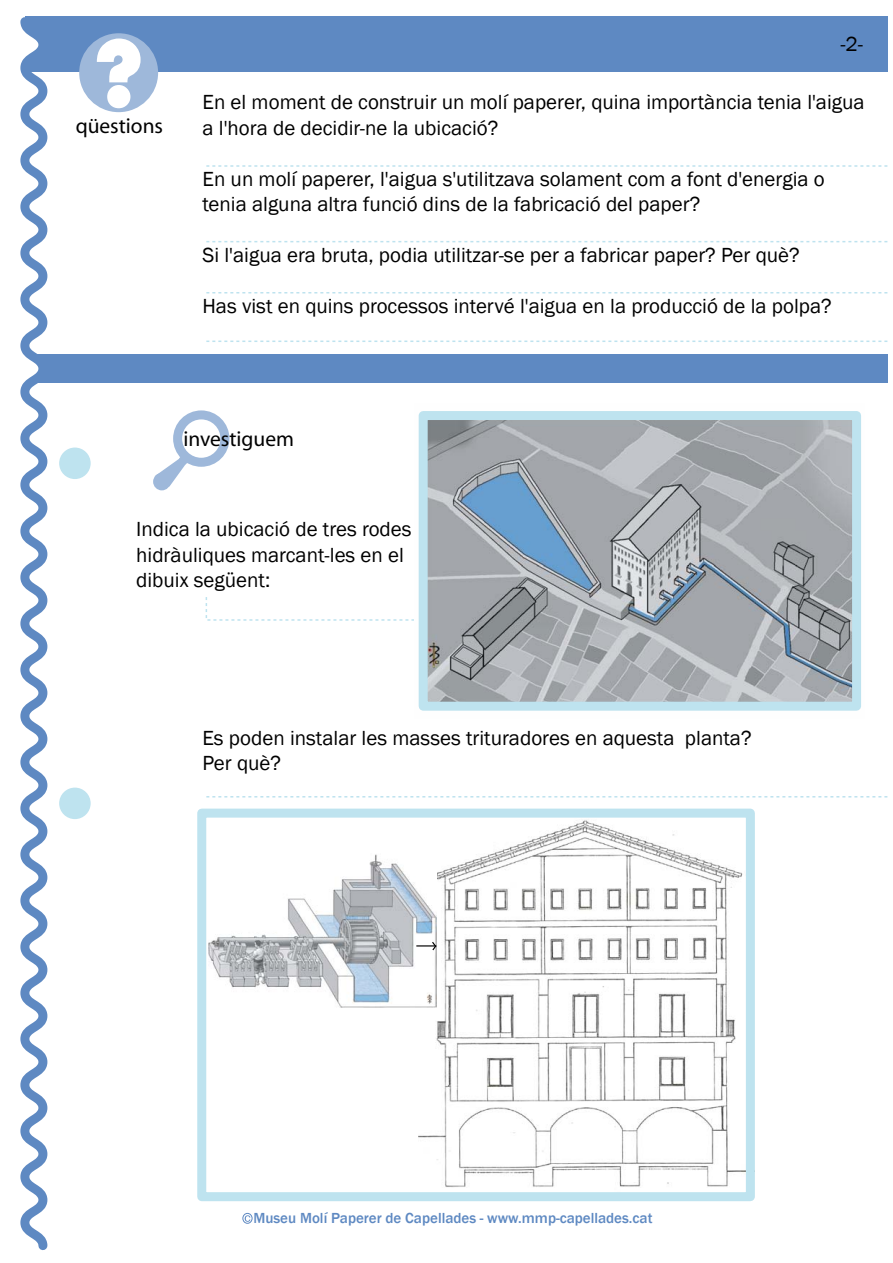
<style>
.page{position:relative;width:893px;height:1263px;background:#fff}
.page>*{position:absolute;margin:0;border:0;box-sizing:border-box;transform-origin:0 0}
.t1{font:21.45px "Myriad";color:#000}
.t2{font:21px/25.5px "Franklin Gothic";color:#000}
.t3{font:500 15px "Franklin Gothic";color:#5e89c2}
</style>
<div class="page">
<div style="left:12px;top:354px;width:876px;height:28px;background:#5e89c2"></div>
<div style="left:59px;top:447px;width:32px;height:32px;background:#bee3ef;border-radius:50%"></div>
<div style="left:59px;top:788px;width:32px;height:31px;background:#bee3ef;border-radius:50%"></div>
<div style="left:10px;top:17px;width:878px;height:55px;background:#5e89c2"></div>
<svg style="left:10px;top:17px;width:6px;height:365px"></svg>
<svg style="left:16px;top:16px;width:36px;height:1235px"></svg>
<div style="left:79px;top:33px;width:79px;height:79px;background:#9eb8da;border-radius:50%"></div>
<svg style="left:97px;top:39px;width:44px;height:69px"></svg>
<svg style="left:206px;top:241px;width:682px;height:1px"></svg>
<svg style="left:206px;top:292px;width:682px;height:1px"></svg>
<svg style="left:206px;top:796px;width:682px;height:1px"></svg>
<svg style="left:205px;top:597px;width:209px;height:24px"></svg>
<svg style="left:206px;top:165px;width:682px;height:2px"></svg>
<svg style="left:206px;top:341px;width:682px;height:1px"></svg>
<img style="left:418px;top:415px;width:433px;height:292px">
<div style="left:419px;top:411px;width:442px;height:300px;border:9px solid #bee3ef"></div>
<div style="left:153px;top:473px;width:18px;height:17px;background:#9eb8da;border-radius:50%"></div>
<svg style="left:155px;top:410px;width:74px;height:76px"></svg>
<img style="left:419px;top:820px;width:326px;height:367px">
<img style="left:208px;top:854px;width:229px;height:153px">
<div style="left:197px;top:809px;width:558px;height:392px;border:9px solid #bee3ef"></div>
<svg style="left:416px;top:940px;width:21px;height:12px"></svg>
<div style="left:242px;top:1213px;width:11px;height:11px;border:1px solid #5e89c2;border-radius:50%"></div>
<svg style="left:245px;top:1215px;width:5px;height:7px"></svg>
<div style="left:225px;top:902px;width:54px;height:30px;background:#fff"></div>
<p class="t1" style="left:76px;top:115px;width:89px">qüestions</p>
<p class="t2" style="left:840px;top:32px;width:24px">-2-</p>
<p class="t2" style="left:202px;top:90px;width:664px">En el moment de construir un molí paperer, quina importància tenia l'aigua a l'hora de decidir-ne la ubicació?</p>
<p class="t2" style="left:202px;top:167px;width:624px">En un molí paperer, l'aigua s'utilitzava solament com a font d'energia o tenia alguna altra funció dins de la fabricació del paper?</p>
<p class="t2" style="left:202px;top:243px;width:599px">Si l'aigua era bruta, podia utilitzar-se per a fabricar paper? Per què?</p>
<p class="t2" style="left:202px;top:294px;width:631px">Has vist en quins processos intervé l'aigua en la producció de la polpa?</p>
<p class="t1" style="left:184px;top:428px;width:112px">investiguem</p>
<p class="t2" style="left:136px;top:517px;width:277px">Indica la ubicació de tres rodes hidràuliques marcant-les en el dibuix següent:</p>
<p class="t2" style="left:202px;top:725px;width:551px">Es poden instalar les masses trituradores en aquesta planta?<br>Per què?</p>
<p class="t3" style="left:253px;top:1209px;width:401px">Museu Molí Paperer de Capellades - www.mmp-capellades.cat</p>
</div>
